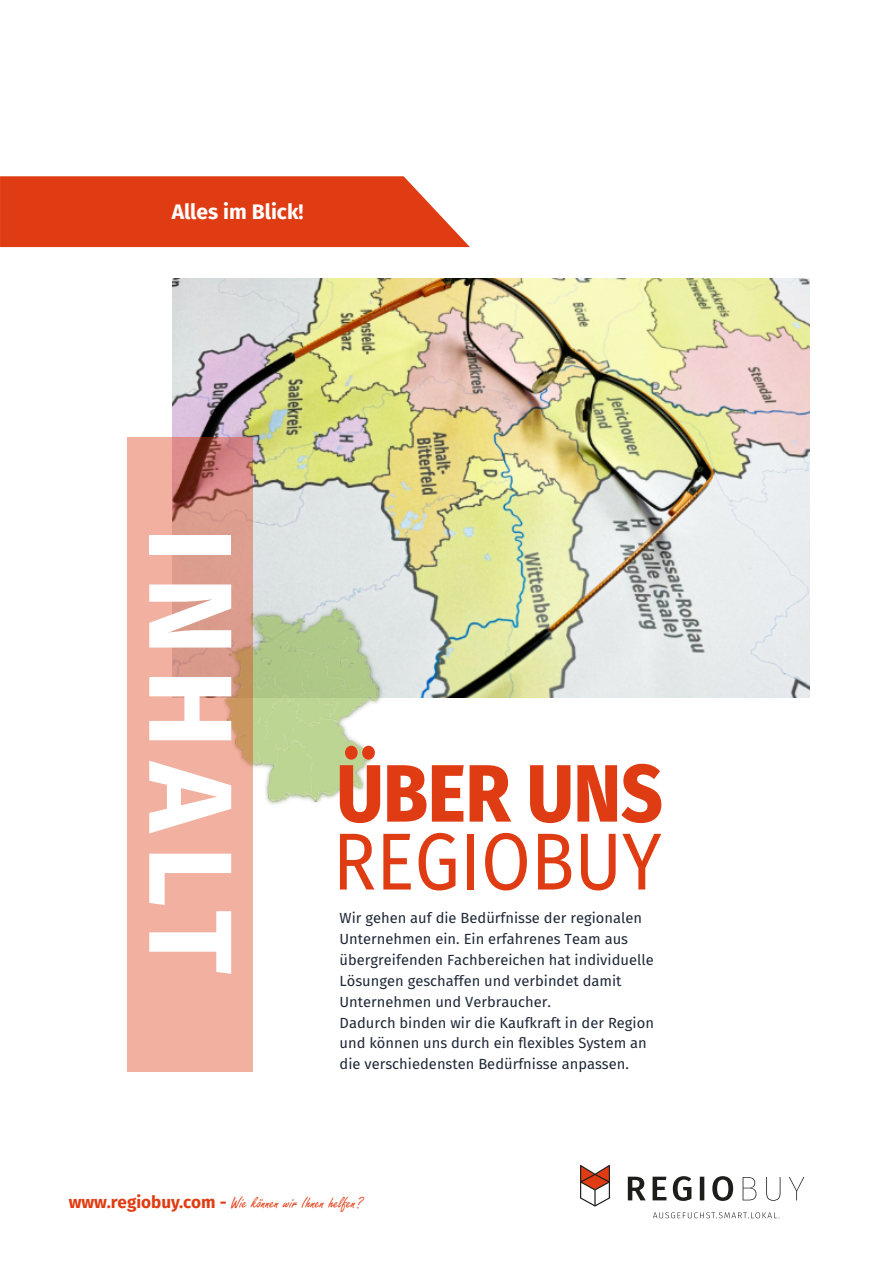
<style>
.page{position:relative;width:894px;height:1263px;background:#fff}
.page>*{position:absolute;margin:0;border:0;box-sizing:border-box;transform-origin:0 0}
.t1{font:700 118.05px "Fira Sans";letter-spacing:.12em;color:#fff}
.t2{font:800 81.15px "Fira Sans";color:#e03c13;scale:.89 1}
.t3{font:80.85px "Fira Sans";color:#e03c13;scale:.89 1}
.t4{font:700 21px "Fira Sans";color:#fff}
.t5{font:17.1px "Freestyle Script";color:#e03c13}
.t6{font:14.7px/20.9px "Fira Sans";color:#1f2837}
.s1{font-family:"Fira Sans";font-weight:700}
</style>
<div class="page">
<svg style="left:653px;top:1212px;width:126px;height:6px"></svg>
<svg style="left:627px;top:1176px;width:177px;height:25px"></svg>
<svg style="left:580px;top:1165px;width:29px;height:41px"></svg>
<img style="left:172px;top:279px;width:637px;height:419px">
<svg style="left:0;top:176px;width:469px;height:71px;background:#e24a24"></svg>
<div style="left:253px;top:595px;width:142px;height:103px;background:#dee4e4"></div>
<img style="left:253px;top:605px;width:130px;height:200px">
<img style="left:253px;top:616px;width:125px;height:186px">
<div style="left:128px;top:438px;width:125px;height:634px;background:#e03c13;opacity:.4"></div>
<h3 class="t4" style="left:172px;top:200px;width:133px">Alles im Blick!</h3>
<h1 class="t1" style="left:260px;top:528px;width:447px;rotate:90deg">INHALT</h1>
<h2 class="t2" style="left:336px;top:746px;width:368px">ÜBER UNS</h2>
<h3 class="t3" style="left:332px;top:814px;width:371px">REGIOBUY</h3>
<p class="t6" style="left:339px;top:908px;width:316px">Wir gehen auf die Bedürfnisse der regionalen Unternehmen ein. Ein erfahrenes Team aus übergreifenden Fachbereichen hat individuelle Lösungen geschaffen und verbindet damit Unternehmen und Verbraucher.<br>Dadurch binden wir die Kaufkraft in der Region und können uns durch ein flexibles System an die verschiedensten Bedürfnisse anpassen.</p>
<p class="t5" style="left:69px;top:1196px;width:295px"><span class="s1">www.regiobuy.com -</span> Wie können wir Ihnen helfen?</p>
</div>
